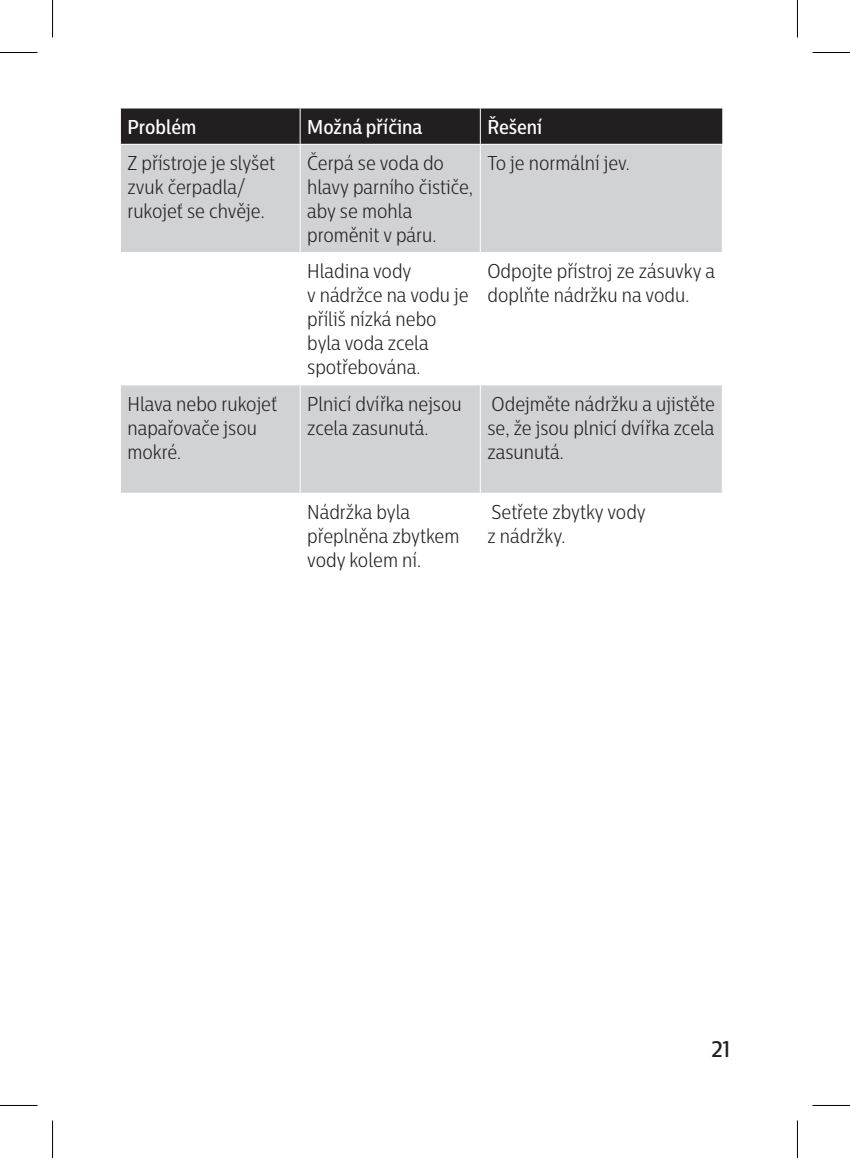
<style>
.page{position:relative;width:850px;height:1158px;background:#fff}
.page>*{position:absolute;margin:0;border:0;box-sizing:border-box;transform-origin:0 0}
.t1{font:500 22.5px "Centrale Sans Cnd";color:#231f20}
.chapter-table-roweve{font:300 20px/24px "Centrale Sans Cnd";color:#231f20}
.TABEL_kopjes{font:500 20px "Centrale Sans Cnd";color:#fff}
</style>
<div class="page">
<div style="left:121px;top:108px;width:601px;height:36px;background:#231f20"></div>
<div style="left:121px;top:145px;width:600px;height:107px;background:#d1d2d4"></div>
<div style="left:121px;top:385px;width:600px;height:108px;background:#d1d2d4"></div>
<hr style="left:299px;top:385px;width:1px;height:108px;background:#fff">
<hr style="left:479px;top:385px;width:1px;height:108px;background:#fff">
<hr style="left:299px;top:145px;width:1px;height:107px;background:#fff">
<hr style="left:479px;top:145px;width:1px;height:107px;background:#fff">
<hr style="left:299px;top:108px;width:1px;height:36px;background:#fff">
<hr style="left:479px;top:108px;width:1px;height:36px;background:#fff">
<hr style="left:0;top:52px;width:38px;height:1px;background:#000">
<hr style="left:812px;top:52px;width:37px;height:1px;background:#000">
<hr style="left:0;top:1104px;width:38px;height:1px;background:#000">
<hr style="left:812px;top:1104px;width:37px;height:1px;background:#000">
<hr style="left:52px;top:0;width:1px;height:38px;background:#000">
<hr style="left:52px;top:1120px;width:1px;height:37px;background:#000">
<hr style="left:796px;top:0;width:1px;height:38px;background:#000">
<hr style="left:796px;top:1120px;width:1px;height:37px;background:#000">
<p class="TABEL_kopjes" style="left:127px;top:114px;width:70px">Problém</p>
<p class="TABEL_kopjes" style="left:307px;top:114px;width:116px">Možná příčina</p>
<p class="TABEL_kopjes" style="left:487px;top:114px;width:56px">Řešení</p>
<p class="chapter-table-roweve" style="left:127px;top:150px;width:149px">Z přístroje je slyšet zvuk čerpadla/ rukojeť se chvěje.</p>
<p class="chapter-table-roweve" style="left:307px;top:150px;width:167px">Čerpá se voda do hlavy parního čističe, aby se mohla proměnit v páru.</p>
<p class="chapter-table-roweve" style="left:487px;top:150px;width:144px">To je normální jev.</p>
<p class="chapter-table-roweve" style="left:307px;top:259px;width:163px">Hladina vody<br>v nádržce na vodu je příliš nízká nebo byla voda zcela spotřebována.</p>
<p class="chapter-table-roweve" style="left:487px;top:259px;width:229px">Odpojte přístroj ze zásuvky a doplňte nádržku na vodu.</p>
<p class="chapter-table-roweve" style="left:127px;top:391px;width:151px">Hlava nebo rukojeť napařovače jsou mokré.</p>
<p class="chapter-table-roweve" style="left:307px;top:391px;width:156px">Plnicí dvířka nejsou zcela zasunutá.</p>
<p class="chapter-table-roweve" style="left:487px;top:391px;width:229px;text-align:justify">Odejměte nádržku a ujistěte se, že jsou plnicí dvířka zcela zasunutá.</p>
<p class="chapter-table-roweve" style="left:307px;top:499px;width:154px">Nádržka byla přeplněna zbytkem vody kolem ní.</p>
<p class="chapter-table-roweve" style="left:487px;top:499px;width:160px">Setřete zbytky vody z nádržky.</p>
<p class="t1" style="left:711px;top:1034px;width:20px">21</p>
</div>
